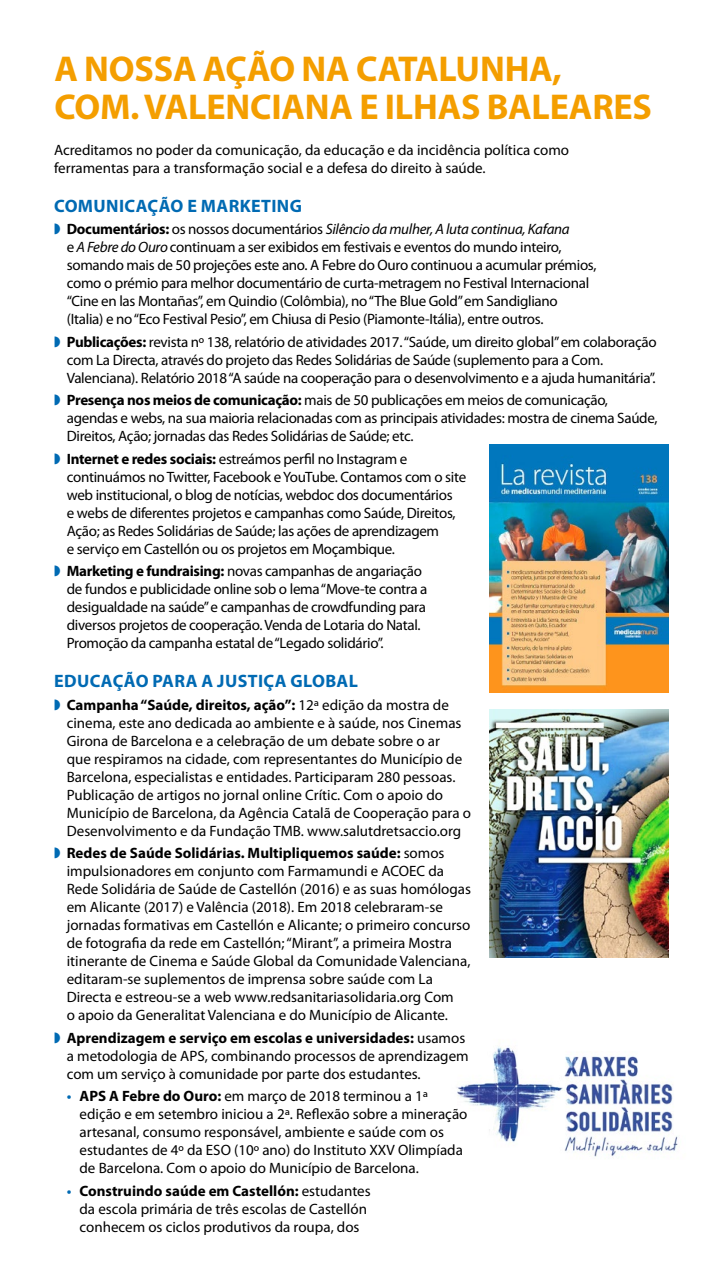
<style>
.page{position:relative;width:723px;height:1276px;background:#fff}
.page>*{position:absolute;margin:0;border:0;box-sizing:border-box;transform-origin:0 0}
.t1{font:700 36px/37.8px "Myriad Pro";letter-spacing:-.005em;color:#f49e00}
.t2{font:700 18px "Myriad Pro";letter-spacing:.02em;color:#006ab3}
.t3{font:15px/18px "Myriad Pro";letter-spacing:-.01em;color:#000}
.s1{color:#006ab3}
.s2{font-weight:700}
.s3{font-style:italic}
.s4{font-weight:600;color:#006ab3}
</style>
<div class="page">
<img style="left:457px;top:1047px;width:221px;height:110px">
<img style="left:489px;top:709px;width:180px;height:248px">
<img style="left:489px;top:445px;width:180px;height:247px">
<h1 class="t1" style="left:54px;top:50px;width:599px">A NOSSA AÇÃO NA CATALUNHA,<br>COM. VALENCIANA E ILHAS BALEARES</h1>
<p class="t3" style="left:54px;top:141px;width:516px">Acreditamos no poder da comunicação, da educação e da incidência política como ferramentas para a transformação social e a defesa do direito à saúde.</p>
<p class="t2" style="left:54px;top:196px;width:249px">COMUNICAÇÃO E MARKETING</p>
<p class="t3" style="left:67px;top:220px;width:531px;text-indent:-13px"><span class="s1">◗</span> <span class="s2">Documentários:</span> os nossos documentários <span class="s3">Silêncio da mulher, A luta continua, Kafana<br></span>e <span class="s3">A Febre do Ouro</span> continuam a ser exibidos em festivais e eventos do mundo inteiro, somando mais de 50 projeções este ano. A Febre do Ouro continuou a acumular prémios, como o prémio para melhor documentário de curta-metragem no Festival Internacional “Cine en las Montañas”, em Quindio (Colômbia), no “The Blue Gold” em Sandigliano (Italia) e no “Eco Festival Pesio”, em Chiusa di Pesio (Piamonte-Itália), entre outros.</p>
<p class="t3" style="left:67px;top:333px;width:591px;text-indent:-13px"><span class="s1">◗</span> <span class="s2">Publicações:</span> revista nº 138, relatório de atividades 2017. “Saúde, um direito global” em colaboração com La Directa, através do projeto das Redes Solidárias de Saúde (suplemento para a Com.<br>Valenciana). Relatório 2018 “A saúde na cooperação para o desenvolvimento e a ajuda humanitária”.</p>
<p class="t3" style="left:67px;top:391px;width:592px;text-indent:-13px"><span class="s1">◗</span> <span class="s2">Presença nos meios de comunicação:</span> mais de 50 publicações em meios de comunicação, agendas e webs, na sua maioria relacionadas com as principais atividades: mostra de cinema Saúde,<br>Direitos, Ação; jornadas das Redes Solidárias de Saúde; etc.</p>
<p class="t3" style="left:67px;top:450px;width:401px;text-indent:-13px"><span class="s1">◗</span> <span class="s2">Internet e redes sociais:</span> estreámos perfil no Instagram e continuámos no Twitter, Facebook e YouTube. Contamos com o site web institucional, o blog de notícias, webdoc dos documentários<br>e webs de diferentes projetos e campanhas como Saúde, Direitos, Ação; as Redes Solidárias de Saúde; las ações de aprendizagem<br>e serviço em Castellón ou os projetos em Moçambique.</p>
<p class="t3" style="left:67px;top:562px;width:362px;text-indent:-13px"><span class="s1">◗</span> <span class="s2">Marketing e fundraising:</span> novas campanhas de angariação de fundos e publicidade online sob o lema “Move-te contra a desigualdade na saúde” e campanhas de crowdfunding para diversos projetos de cooperação. Venda de Lotaria do Natal.<br>Promoção da campanha estatal de “Legado solidário”.</p>
<p class="t2" style="left:54px;top:671px;width:305px">EDUCAÇÃO PARA A JUSTIÇA GLOBAL</p>
<p class="t3" style="left:67px;top:696px;width:406px;text-indent:-13px"><span class="s1">◗</span> <span class="s2">Campanha “Saúde, direitos, ação”:</span> 12ª edição da mostra de cinema, este ano dedicada ao ambiente e à saúde, nos Cinemas Girona de Barcelona e a celebração de um debate sobre o ar<br>que respiramos na cidade, com representantes do Município de Barcelona, especialistas e entidades. Participaram 280 pessoas.<br>Publicação de artigos no jornal online Crític. Com o apoio do Município de Barcelona, da Agência Catalã de Cooperação para o Desenvolvimento e da Fundação TMB. www.salutdretsaccio.org</p>
<p class="t3" style="left:67px;top:844px;width:406px;text-indent:-13px"><span class="s1">◗</span> <span class="s2">Redes de Saúde Solidárias. Multipliquemos saúde:</span> somos impulsionadores em conjunto com Farmamundi e ACOEC da Rede Solidária de Saúde de Castellón (2016) e as suas homólogas em Alicante (2017) e Valência (2018). Em 2018 celebraram-se jornadas formativas em Castellón e Alicante; o primeiro concurso de fotografia da rede em Castellón; “Mirant”, a primeira Mostra itinerante de Cinema e Saúde Global da Comunidade Valenciana, editaram-se suplementos de imprensa sobre saúde com La Directa e estreou-se a web www.redsanitariasolidaria.org Com<br>o apoio da Generalitat Valenciana e do Município de Alicante.</p>
<p class="t3" style="left:67px;top:1029px;width:403px;text-indent:-13px"><span class="s1">◗</span> <span class="s2">Aprendizagem e serviço em escolas e universidades:</span> usamos a metodologia de APS, combinando processos de aprendizagem com um serviço à comunidade por parte dos estudantes.</p>
<p class="t3" style="left:79px;top:1087px;width:389px;text-indent:-13px"><span class="s4">•</span> <span class="s2">APS A Febre do Ouro:</span> em março de 2018 terminou a 1ª edição e em setembro iniciou a 2ª. Reflexão sobre a mineração artesanal, consumo responsável, ambiente e saúde com os estudantes de 4º da ESO (10º ano) do Instituto XXV Olimpíada de Barcelona. Com o apoio do Município de Barcelona.</p>
<p class="t3" style="left:79px;top:1182px;width:293px;text-indent:-13px"><span class="s4">•</span> <span class="s2">Construindo saúde em Castellón:</span> estudantes da escola primária de três escolas de Castellón conhecem os ciclos produtivos da roupa, dos</p>
</div>
